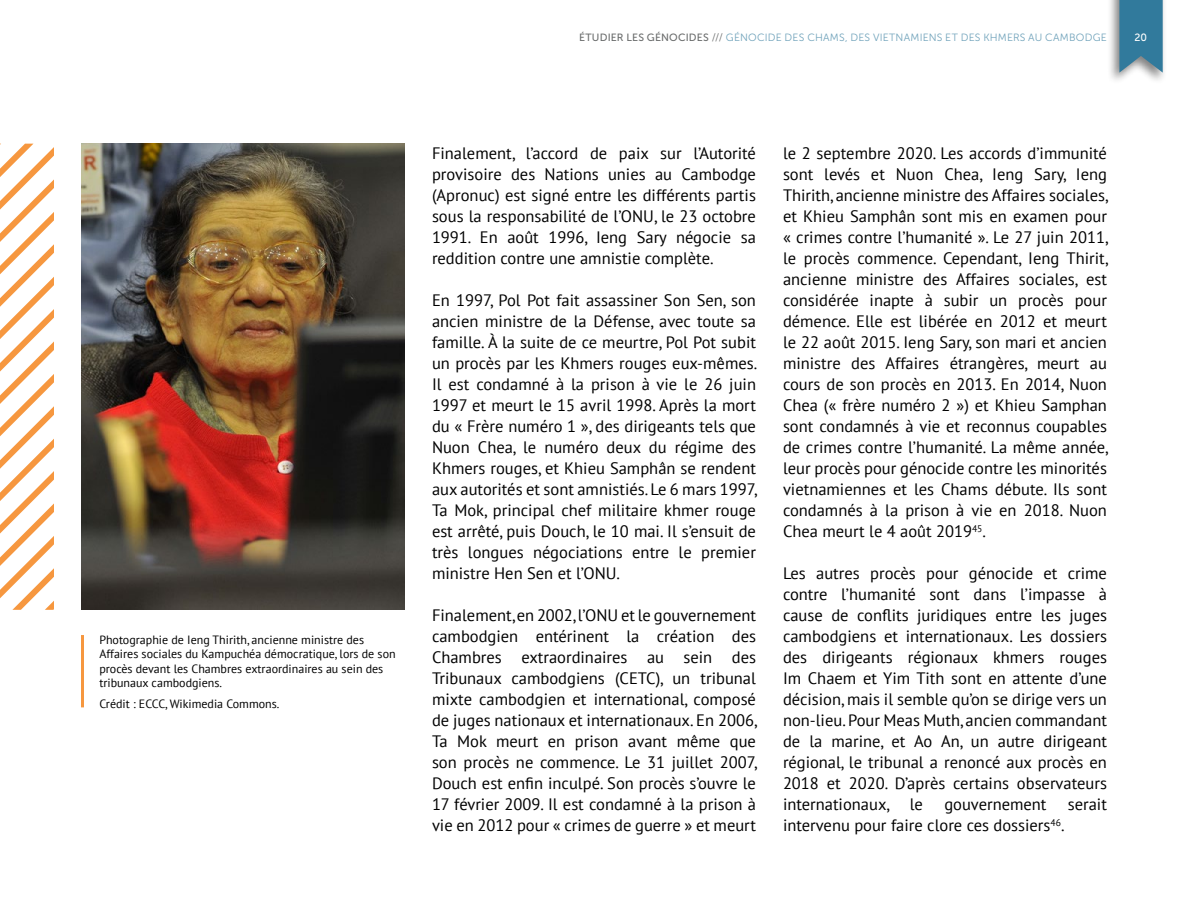
<style>
.page{position:relative;width:1188px;height:918px;background:#fff}
.page>*{position:absolute;margin:0;border:0;box-sizing:border-box;transform-origin:0 0}
.t1{font:16.5px/21px "PT Sans";color:#000;text-align:justify}
.t2{font:12px/14.4px "PT Sans";color:#000}
.t3{font:10.5px "Museo Sans 300";letter-spacing:.02em;color:#6fa2ba}
.t4{font:10.5px "Museo Sans 500";color:#fff}
.s1{font-family:"Museo Sans 500";color:#6b6d6d}
.s2{color:#6b6d6d}
</style>
<div class="page">
<div style="left:1107px;top:0;width:61px;height:85px;background:#000;opacity:.49"></div>
<svg style="left:1119px;top:0;width:44px;height:73px;background:#4383a0"></svg>
<img style="left:81px;top:144px;width:324px;height:466px">
<hr style="left:81px;top:635px;width:3px;height:72px;background:#f6973f">
<svg style="left:0;top:144px;width:54px;height:466px"></svg>
<p class="t3" style="left:579px;top:32px;width:529px"><span class="s1">ÉTUDIER LES GÉNOCIDES</span> <span class="s2">///</span> GÉNOCIDE DES CHAMS, DES VIETNAMIENS ET DES KHMERS AU CAMBODGE</p>
<p class="t4" style="left:1135px;top:31px;width:14px">20</p>
<p class="t2" style="left:99px;top:632px;width:298px">Photographie de Ieng Thirith, ancienne ministre des Affaires sociales du Kampuchéa démocratique, lors de son procès devant les Chambres extraordinaires au sein des tribunaux cambodgiens.</p>
<p class="t2" style="left:99px;top:697px;width:182px">Crédit : ECCC, Wikimedia Commons.</p>
<p class="t1" style="left:432px;top:142px;width:326px">Finalement, l’accord de paix sur l’Autorité provisoire des Nations unies au Cambodge (Apronuc) est signé entre les différents partis sous la responsabilité de l’ONU, le 23 octobre 1991. En août 1996, Ieng Sary négocie sa reddition contre une amnistie complète.</p>
<p class="t1" style="left:432px;top:289px;width:327px">En 1997, Pol Pot fait assassiner Son Sen, son ancien ministre de la Défense, avec toute sa famille. À la suite de ce meurtre, Pol Pot subit un procès par les Khmers rouges eux-mêmes.<br>Il est condamné à la prison à vie le 26 juin 1997 et meurt le 15 avril 1998. Après la mort du « Frère numéro 1 », des dirigeants tels que Nuon Chea, le numéro deux du régime des Khmers rouges, et Khieu Samphân se rendent aux autorités et sont amnistiés. Le 6 mars 1997, Ta Mok, principal chef militaire khmer rouge est arrêté, puis Douch, le 10 mai. Il s’ensuit de très longues négociations entre le premier ministre Hen Sen et l’ONU.</p>
<p class="t1" style="left:432px;top:604px;width:327px">Finalement, en 2002, l’ONU et le gouvernement cambodgien entérinent la création des Chambres extraordinaires au sein des Tribunaux cambodgiens (CETC), un tribunal mixte cambodgien et international, composé de juges nationaux et internationaux. En 2006, Ta Mok meurt en prison avant même que son procès ne commence. Le 31 juillet 2007, Douch est enfin inculpé. Son procès s’ouvre le 17 février 2009. Il est condamné à la prison à vie en 2012 pour « crimes de guerre » et meurt</p>
<p class="t1" style="left:783px;top:142px;width:327px">le 2 septembre 2020. Les accords d’immunité sont levés et Nuon Chea, Ieng Sary, Ieng Thirith, ancienne ministre des Affaires sociales, et Khieu Samphân sont mis en examen pour « crimes contre l’humanité ». Le 27 juin 2011, le procès commence. Cependant, Ieng Thirit, ancienne ministre des Affaires sociales, est considérée inapte à subir un procès pour démence. Elle est libérée en 2012 et meurt le 22 août 2015. Ieng Sary, son mari et ancien ministre des Affaires étrangères, meurt au cours de son procès en 2013. En 2014, Nuon Chea (« frère numéro 2 ») et Khieu Samphan sont condamnés à vie et reconnus coupables de crimes contre l’humanité. La même année, leur procès pour génocide contre les minorités vietnamiennes et les Chams débute. Ils sont condamnés à la prison à vie en 2018. Nuon Chea meurt le 4 août 2019<sup>45</sup>.</p>
<p class="t1" style="left:783px;top:562px;width:326px">Les autres procès pour génocide et crime contre l’humanité sont dans l’impasse à cause de conflits juridiques entre les juges cambodgiens et internationaux. Les dossiers des dirigeants régionaux khmers rouges Im Chaem et Yim Tith sont en attente d’une décision, mais il semble qu’on se dirige vers un non-lieu. Pour Meas Muth, ancien commandant de la marine, et Ao An, un autre dirigeant régional, le tribunal a renoncé aux procès en 2018 et 2020. D’après certains observateurs internationaux, le</p>
<p class="t1" style="left:944px;top:793px;width:104px">gouvernement</p>
<p class="t1" style="left:1068px;top:793px;width:41px">serait</p>
<p class="t1" style="left:783px;top:814px;width:283px">intervenu pour faire clore ces dossiers<sup>46</sup>.</p>
</div>
